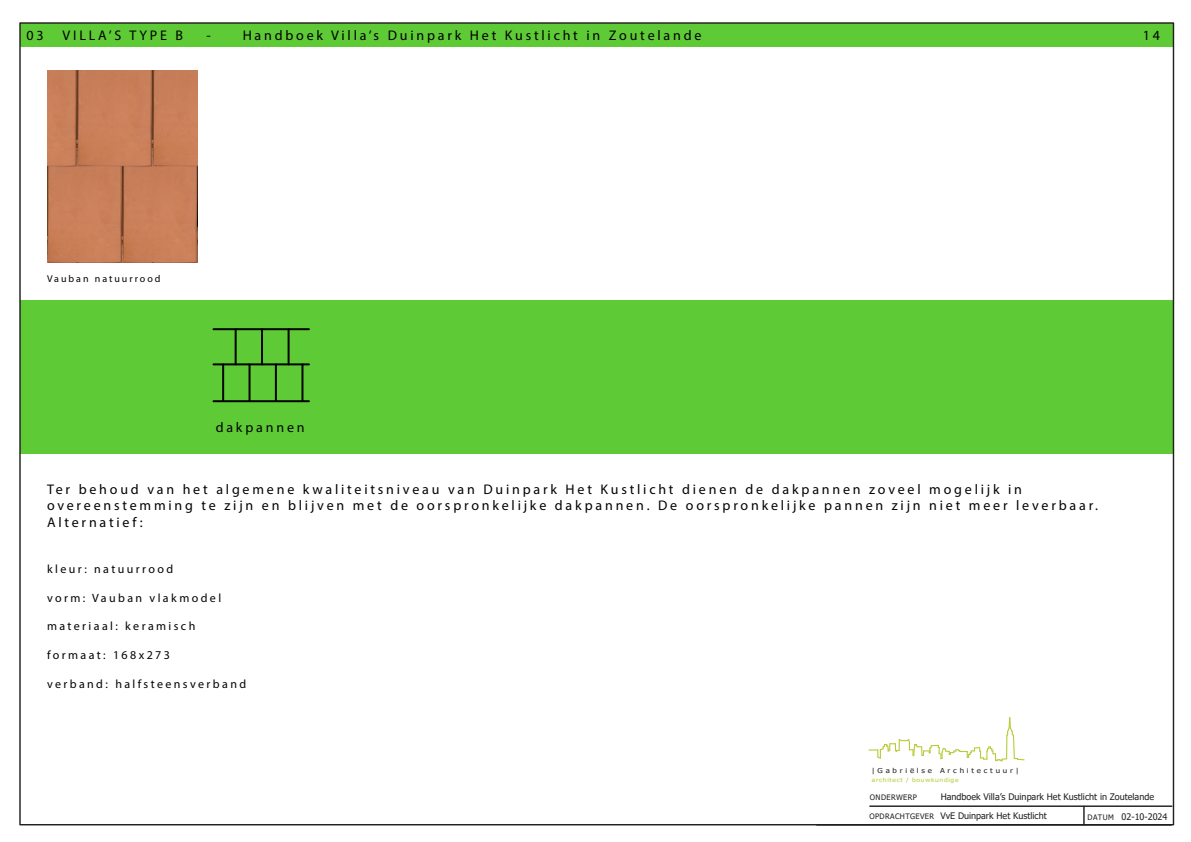
<style>
.page{position:relative;width:1191px;height:842px;background:#fff}
.page>*{position:absolute;margin:0;border:0;box-sizing:border-box;transform-origin:0 0}
.t1{font:700 14px/16.8px "Myriad";letter-spacing:.2em;color:#020302}
.t2{font:700 14px "Myriad";letter-spacing:.2em;color:#000}
.t3{font:700 12px "Myriad";letter-spacing:.2em;color:#020302}
.t4{font:700 10px "Myriad";letter-spacing:.2em;color:#000}
.t5{font:9px/18.8px "Tahoma";color:#231f20}
.t6{font:7.5px "Tahoma";letter-spacing:.05em;color:#231f20}
.t7{font:6.8px "Tahoma";letter-spacing:.35em;color:#231f20;scale:1.18 1}
.t8{font:5.7px "Tahoma";letter-spacing:.1em;color:#b8cb33;scale:1.18 1}
.s1{font-size:7.5px}
</style>
<div class="page">
<img style="left:47px;top:70px;width:150px;height:193px">
<div style="left:21px;top:300px;width:1153px;height:154px;background:#5eca35"></div>
<hr style="left:213px;top:328px;width:96px;height:2px;background:#020303">
<hr style="left:213px;top:363px;width:96px;height:2px;background:#020303">
<hr style="left:213px;top:400px;width:96px;height:2px;background:#020303">
<hr style="left:235px;top:329px;width:2px;height:35px;background:#020303">
<hr style="left:261px;top:329px;width:2px;height:35px;background:#020303">
<hr style="left:287px;top:329px;width:2px;height:35px;background:#020303">
<hr style="left:248px;top:364px;width:2px;height:36px;background:#020303">
<hr style="left:275px;top:364px;width:2px;height:36px;background:#020303">
<hr style="left:301px;top:364px;width:2px;height:36px;background:#020303">
<hr style="left:222px;top:364px;width:2px;height:36px;background:#020303">
<div style="left:20px;top:23px;width:1153px;height:23px;background:#5eca35"></div>
<hr style="left:816px;top:824px;width:355px;height:2px;background:#231f20">
<hr style="left:870px;top:805px;width:301px;height:2px;background:#231f20">
<svg style="left:869px;top:717px;width:155px;height:44px"></svg>
<svg style="left:1083px;top:807px;width:1px;height:17px"></svg>
<p class="t2" style="left:27px;top:26px;width:19px">03</p>
<p class="t2" style="left:63px;top:26px;width:122px">VILLA’S TYPE B</p>
<p class="t2" style="left:207px;top:26px;width:496px">- Handboek Villa’s Duinpark Het Kustlicht in Zoutelande</p>
<p class="t2" style="left:1143px;top:26px;width:19px">14</p>
<p class="t4" style="left:47px;top:272px;width:115px">Vauban natuurrood</p>
<p class="t1" style="left:216px;top:419px;width:90px">dakpannen</p>
<p class="t1" style="left:47px;top:480px;width:1052px">Ter behoud van het algemene kwaliteitsniveau van Duinpark Het Kustlicht dienen de dakpannen zoveel mogelijk in overeenstemming te zijn en blijven met de oorspronkelijke dakpannen. De oorspronkelijke pannen zijn niet meer leverbaar.<br>Alternatief:</p>
<p class="t3" style="left:47px;top:561px;width:128px">kleur: natuurrood</p>
<p class="t3" style="left:47px;top:590px;width:176px">vorm: Vauban vlakmodel</p>
<p class="t3" style="left:47px;top:619px;width:150px">materiaal: keramisch</p>
<p class="t3" style="left:47px;top:648px;width:124px">formaat: 168x273</p>
<p class="t3" style="left:47px;top:677px;width:201px">verband: halfsteensverband</p>
<p class="t7" style="left:871px;top:765px;width:126px">|Gabriëlse Architectuur|</p>
<p class="t8" style="left:871px;top:776px;width:75px">architect / bouwkundige</p>
<p class="t5" style="left:869px;top:788px;width:286px;text-indent:71px">Handboek Villa’s Duinpark Het Kustlicht in Zoutelande<br><span class="s1">OPDRACHTGEVER</span> VvE Duinpark Het Kustlicht</p>
<p class="t6" style="left:870px;top:792px;width:49px">ONDERWERP</p>
<p class="t5" style="left:1087px;top:808px;width:81px"><span class="s1">DATUM</span> 02-10-2024</p>
</div>
